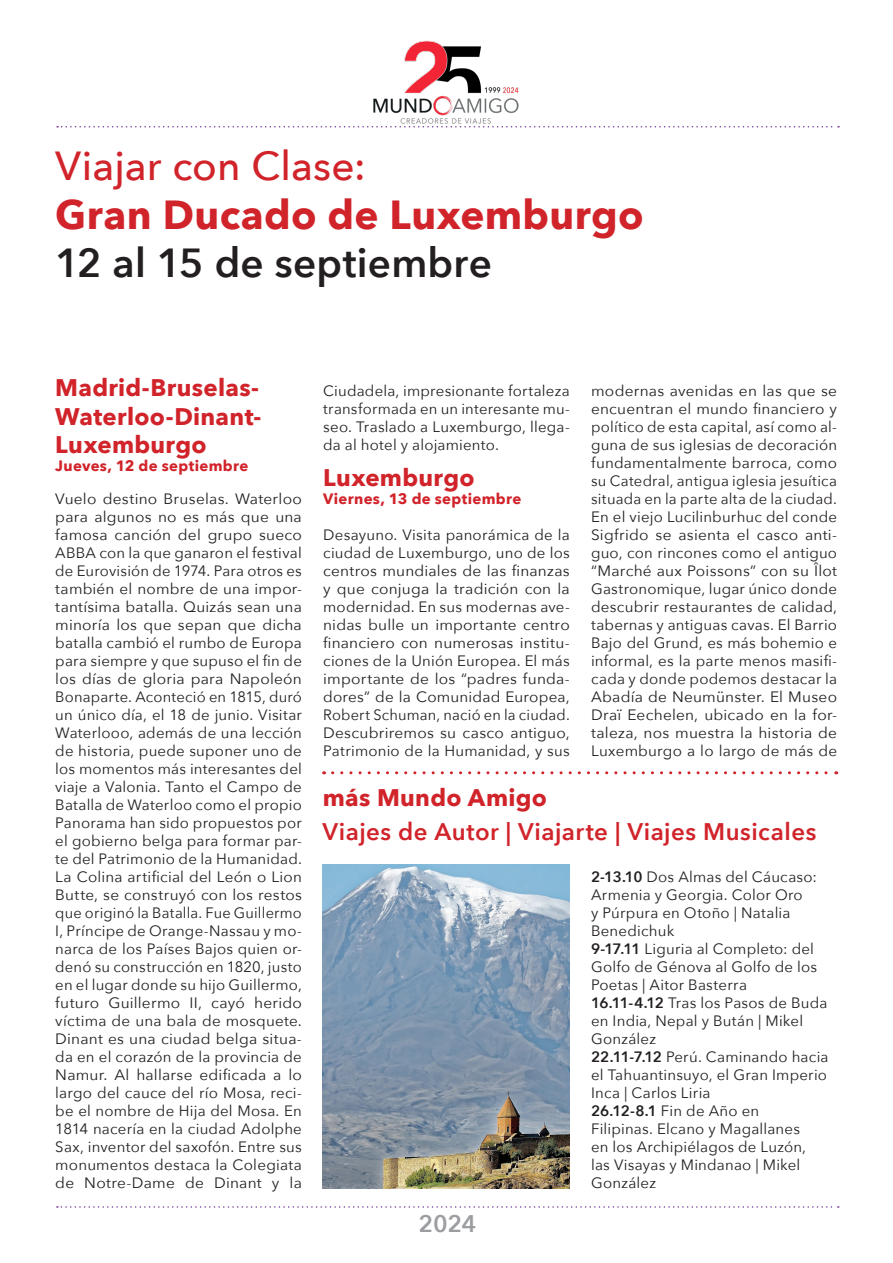
<style>
.page{position:relative;width:893px;height:1263px;background:#fff}
.page>*{position:absolute;margin:0;border:0;box-sizing:border-box;transform-origin:0 0}
.H2_Subtitulo{font:700 40.5px "Avenir Next";letter-spacing:.01em;color:#d1232a}
.H2_Subtitulo-2{font:600 40.5px "Avenir Next";letter-spacing:.005em;color:#231f20}
.H2_Subtitulo-3{font:500 40.5px "Avenir Next";color:#d1232a}
.H4_Subtitulo_Cuerpo{font:700 24px/28.5px "Avenir Next";letter-spacing:.01em;color:#d1232a;text-align:justify}
.t1{font:600 24px "Avenir Next";letter-spacing:.02em;color:#d1232a}
.t2{font:600 24px "Avenir Next";color:#9b9da0}
.Contenido_1C{font:15px/18px "Avenir Next";letter-spacing:.015em;color:#231f20;text-align:justify}
.Fecha{font:700 15px "Avenir Next";letter-spacing:.02em;color:#d1232a}
.s1{font-weight:600}
</style>
<div class="page">
<svg style="left:57px;top:126px;width:782px;height:2px"></svg>
<svg style="left:57px;top:1206px;width:782px;height:2px"></svg>
<img style="left:373px;top:40px;width:146px;height:84px">
<svg style="left:333px;top:771px;width:504px;height:3px"></svg>
<img style="left:323px;top:864px;width:246px;height:324px">
<p class="H2_Subtitulo-3" style="left:55px;top:132px;width:312px">Viajar con Clase:</p>
<p class="H2_Subtitulo" style="left:55px;top:180px;width:590px">Gran Ducado de Luxemburgo</p>
<p class="H2_Subtitulo-2" style="left:55px;top:229px;width:438px">12 al 15 de septiembre</p>
<p class="H4_Subtitulo_Cuerpo" style="left:55px;top:373px;width:208px">Madrid-Bruselas-Waterloo-Dinant-Luxemburgo</p>
<p class="Fecha" style="left:55px;top:453px;width:195px">Jueves, 12 de septiembre</p>
<p class="Contenido_1C" style="left:55px;top:489px;width:248px">Vuelo destino Bruselas. Waterloo para algunos no es más que una famosa canción del grupo sueco ABBA con la que ganaron el festival de Eurovisión de 1974. Para otros es también el nombre de una impor&shy;tantísima batalla. Quizás sean una minoría los que sepan que dicha batalla cambió el rumbo de Europa para siempre y que supuso el fin de los días de gloria para Napoleón Bonaparte. Aconteció en 1815, duró un único día, el 18 de junio. Visitar Waterlooo, además de una lección de historia, puede suponer uno de los momentos más interesantes del viaje a Valonia. Tanto el Campo de Batalla de Waterloo como el propio Panorama han sido propuestos por el gobierno belga para formar par&shy;te del Patrimonio de la Humanidad.<br>La Colina artificial del León o Lion Butte, se construyó con los restos que originó la Batalla. Fue Guillermo I, Príncipe de Orange-Nassau y mo&shy;narca de los Países Bajos quien or&shy;denó su construcción en 1820, justo en el lugar donde su hijo Guillermo, futuro Guillermo II, cayó herido víctima de una bala de mosquete.<br>Dinant es una ciudad belga situa&shy;da en el corazón de la provincia de Namur. Al hallarse edificada a lo largo del cauce del río Mosa, reci&shy;be el nombre de Hija del Mosa. En 1814 nacería en la ciudad Adolphe Sax, inventor del saxofón. Entre sus monumentos destaca la Colegiata de Notre-Dame de Dinant y la</p>
<p class="Contenido_1C" style="left:323px;top:381px;width:248px">Ciudadela, impresionante fortaleza transformada en un interesante mu&shy;seo. Traslado a Luxemburgo, llega&shy;da al hotel y alojamiento.</p>
<p class="H4_Subtitulo_Cuerpo" style="left:323px;top:463px;width:153px">Luxemburgo</p>
<p class="Fecha" style="left:323px;top:486px;width:200px">Viernes, 13 de septiembre</p>
<p class="Contenido_1C" style="left:323px;top:525px;width:248px">Desayuno. Visita panorámica de la ciudad de Luxemburgo, uno de los centros mundiales de las finanzas y que conjuga la tradición con la modernidad. En sus modernas ave&shy;nidas bulle un importante centro financiero con numerosas institu&shy;ciones de la Unión Europea. El más importante de los “padres funda&shy;dores” de la Comunidad Europea, Robert Schuman, nació en la ciudad.<br>Descubriremos su casco antiguo, Patrimonio de la Humanidad, y sus</p>
<p class="Contenido_1C" style="left:591px;top:381px;width:248px">modernas avenidas en las que se encuentran el mundo financiero y político de esta capital, así como al&shy;guna de sus iglesias de decoración fundamentalmente barroca, como su Catedral, antigua iglesia jesuítica situada en la parte alta de la ciudad.<br>En el viejo Lucilinburhuc del conde Sigfrido se asienta el casco anti&shy;guo, con rincones como el antiguo “Marché aux Poissons” con su Îlot Gastronomique, lugar único donde descubrir restaurantes de calidad, tabernas y antiguas cavas. El Barrio Bajo del Grund, es más bohemio e informal, es la parte menos masifi&shy;cada y donde podemos destacar la Abadía de Neumünster. El Museo Draï Eechelen, ubicado en la for&shy;taleza, nos muestra la historia de Luxemburgo a lo largo de más de</p>
<p class="H4_Subtitulo_Cuerpo" style="left:323px;top:783px;width:226px">más Mundo Amigo</p>
<p class="t1" style="left:322px;top:811px;width:495px">Viajes de Autor | Viajarte | Viajes Musicales</p>
<p class="Contenido_1C" style="left:591px;top:867px;width:227px;text-align:left"><span class="s1">2-13.10</span> Dos Almas del Cáucaso:<br>Armenia y Georgia. Color Oro<br>y Púrpura en Otoño | Natalia<br>Benedichuk</p>
<p class="Contenido_1C" style="left:591px;top:939px;width:228px;text-align:left"><span class="s1">9-17.11</span> Liguria al Completo: del<br>Golfo de Génova al Golfo de los<br>Poetas | Aitor Basterra</p>
<p class="Contenido_1C" style="left:591px;top:993px;width:238px;text-align:left"><span class="s1">16.11-4.12</span> Tras los Pasos de Buda en India, Nepal y Bután | Mikel<br>González</p>
<p class="Contenido_1C" style="left:591px;top:1047px;width:239px"><span class="s1">22.11-7.12</span> Perú. Caminando hacia el Tahuantinsuyo, el Gran Imperio Inca | Carlos Liria</p>
<p class="Contenido_1C" style="left:591px;top:1101px;width:217px;text-align:left"><span class="s1">26.12-8.1</span> Fin de Año en<br>Filipinas. Elcano y Magallanes en los Archipiélagos de Luzón, las Visayas y Mindanao | Mikel<br>González</p>
<h2 class="t2" style="left:418px;top:1203px;width:60px">2024</h2>
</div>
